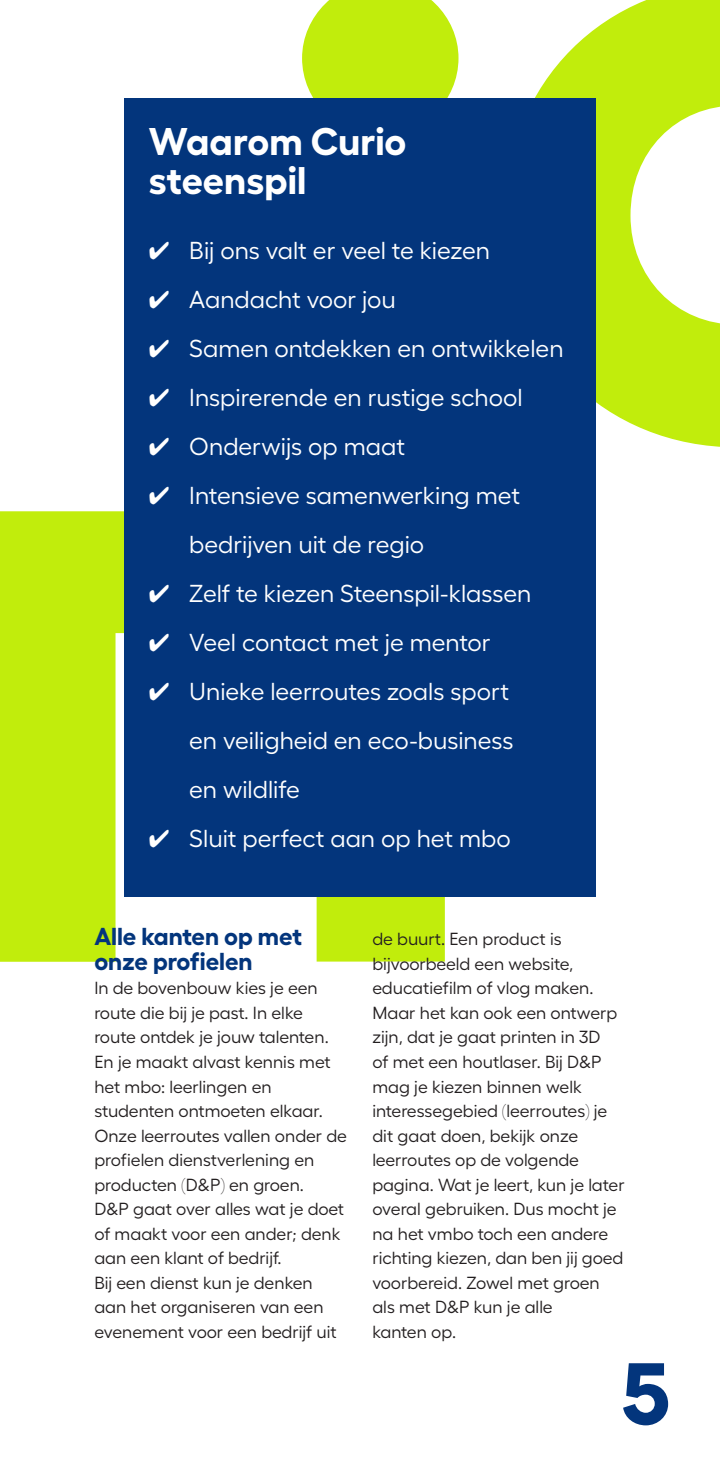
<style>
.page{position:relative;width:720px;height:1474px;background:#fff}
.page>*{position:absolute;margin:0;border:0;box-sizing:border-box;transform-origin:0 0}
.t1{font:700 87.5px "Fellix";color:#03357c}
.t2{font:700 38.5px/38.5px "Fellix";color:#fff}
.t3{font:24.5px/49px "Fellix";color:#fff}
.t4{font:700 24.5px/24.5px "Fellix";color:#03357c}
.t5{font:17.5px/24.5px "Fellix";color:#231f20}
</style>
<div class="page">
<svg style="left:0;top:511px;width:262px;height:450px;fill:#c1ed0c"></svg>
<svg style="left:302px;top:0;width:156px;height:961px;fill:#c1ed0c"></svg>
<svg style="left:534px;top:0;width:185px;height:447px;fill:#c1ed0c"></svg>
<div style="left:124px;top:98px;width:471px;height:129px;background:#03357c"></div>
<div style="left:124px;top:212px;width:471px;height:684px;background:#03357c"></div>
<h2 class="t2" style="left:149px;top:118px;width:259px">Waarom Curio steenspil</h2>
<h3 class="t3" style="left:149px;top:223px;width:342px">✔ Bij ons valt er veel te kiezen</h3>
<h3 class="t3" style="left:149px;top:272px;width:248px">✔ Aandacht voor jou</h3>
<h3 class="t3" style="left:149px;top:321px;width:416px">✔ Samen ontdekken en ontwikkelen</h3>
<h3 class="t3" style="left:149px;top:370px;width:375px">✔ Inspirerende en rustige school</h3>
<h3 class="t3" style="left:149px;top:419px;width:257px">✔ Onderwijs op maat</h3>
<h3 class="t3" style="left:189px;top:468px;width:332px;text-indent:-40px">✔ Intensieve samenwerking met bedrijven uit de regio</h3>
<h3 class="t3" style="left:149px;top:566px;width:384px">✔ Zelf te kiezen Steenspil-klassen</h3>
<h3 class="t3" style="left:149px;top:615px;width:343px">✔ Veel contact met je mentor</h3>
<h3 class="t3" style="left:189px;top:664px;width:326px;text-indent:-40px">✔ Unieke leerroutes zoals sport en veiligheid en eco-business en wildlife</h3>
<h3 class="t3" style="left:149px;top:811px;width:363px">✔ Sluit perfect aan op het mbo</h3>
<h3 class="t4" style="left:94px;top:921px;width:209px">Alle kanten op met onze profielen</h3>
<p class="t5" style="left:94px;top:974px;width:254px">In de bovenbouw kies je een route die bij je past. In elke route ontdek je jouw talenten.<br>En je maakt alvast kennis met het mbo: leerlingen en studenten ontmoeten elkaar.<br>Onze leerroutes vallen onder de profielen dienstverlening en producten (D&amp;P) en groen.<br>D&amp;P gaat over alles wat je doet of maakt voor een ander; denk aan een klant of bedrijf.<br>Bij een dienst kun je denken aan het organiseren van een evenement voor een bedrijf uit</p>
<p class="t5" style="left:372px;top:925px;width:253px">de buurt. Een product is bijvoorbeeld een website, educatiefilm of vlog maken.<br>Maar het kan ook een ontwerp zijn, dat je gaat printen in 3D<br>of met een houtlaser. Bij D&amp;P mag je kiezen binnen welk interessegebied (leerroutes) je dit gaat doen, bekijk onze leerroutes op de volgende pagina. Wat je leert, kun je later overal gebruiken. Dus mocht je na het vmbo toch een andere richting kiezen, dan ben jij goed voorbereid. Zowel met groen als met D&amp;P kun je alle<br>kanten op.</p>
<h1 class="t1" style="left:622px;top:1323px;width:50px">5</h1>
</div>
